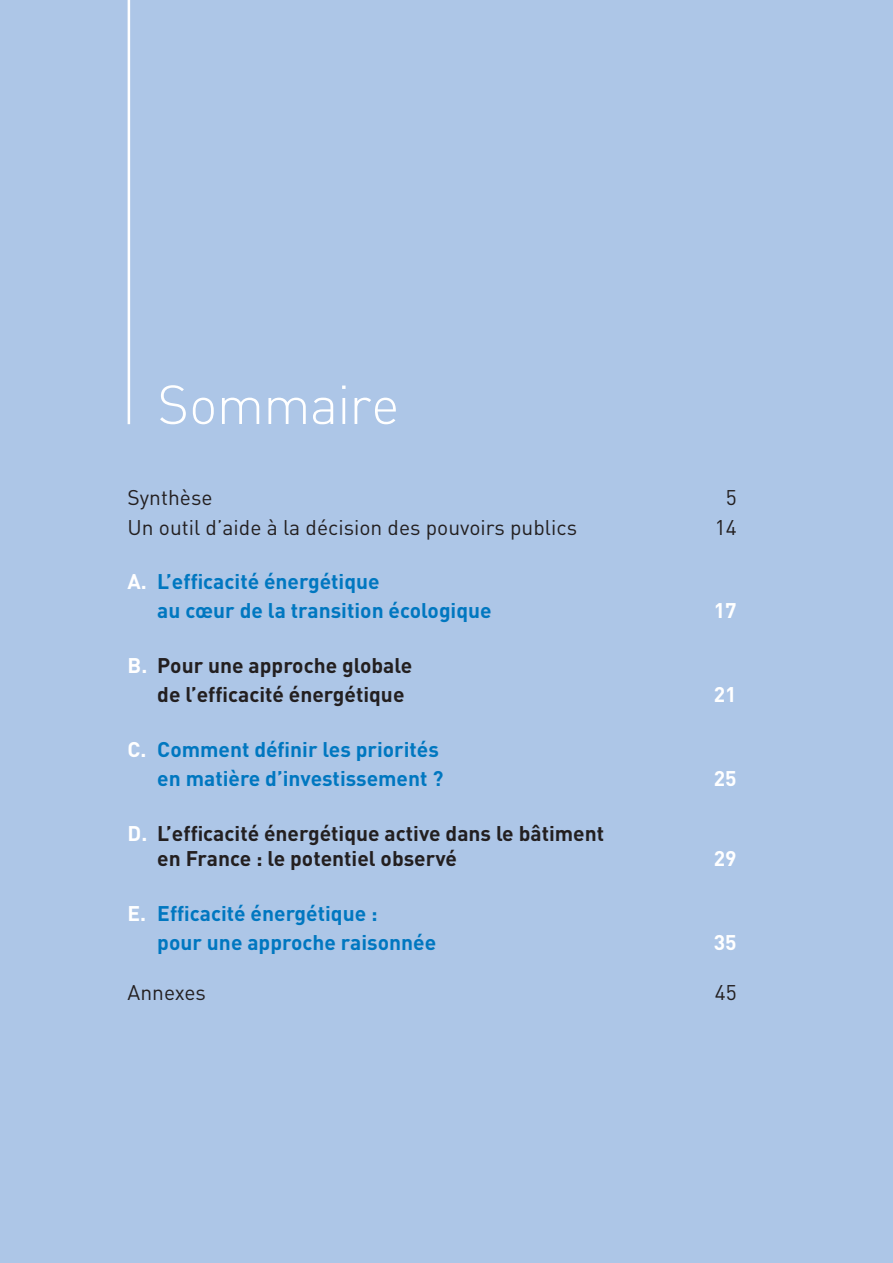
<style>
.page{position:relative;width:893px;height:1263px;background:#adc6e7}
.page>*{position:absolute;margin:0;border:0;box-sizing:border-box;transform-origin:0 0}
.t1{font:300 54px "DINOT";letter-spacing:-.015em;color:#fff}
.t2{font:700 21px/28.8px "DINOT";color:#0077c0}
.t3{font:700 21px/28.8px "DINOT";color:#231f20}
.t4{font:21px "DINOT";color:#231f20}
.t5{font:700 21px "DINOT";color:#fff}
.s1{color:#fff}
</style>
<div class="page">
<hr style="left:128px;top:0;width:2px;height:424px;background:#fff">
<h1 class="t1" style="left:157px;top:368px;width:244px">Sommaire</h1>
<p class="t4" style="left:128px;top:483px;width:86px">Synthèse</p>
<p class="t4" style="left:726px;top:483px;width:12px">5</p>
<p class="t4" style="left:128px;top:513px;width:451px">Un outil d’aide à la décision des pouvoirs publics</p>
<p class="t4" style="left:715px;top:513px;width:23px">14</p>
<p class="t2" style="left:157px;top:567px;width:336px;text-indent:-30px"><span class="s1">A.</span> L’efficacité énergétique<br>au cœur de la transition écologique</p>
<p class="t5" style="left:714px;top:596px;width:24px">17</p>
<p class="t3" style="left:157px;top:650px;width:256px;text-indent:-30px"><span class="s1">B.</span> Pour une approche globale de l’efficacité énergétique</p>
<p class="t2" style="left:128px;top:734px;width:317px;text-align:right"><span class="s1">C.</span> Comment définir les priorités en matière d’investissement ?</p>
<p class="t3" style="left:157px;top:820px;width:448px;line-height:25.2px;text-indent:-30px"><span class="s1">D.</span> L’efficacité énergétique active dans le bâtiment en France : le potentiel observé</p>
<p class="t2" style="left:157px;top:898px;width:280px;text-indent:-30px"><span class="s1">E.</span> Efficacité énergétique :<br>pour une approche raisonnée</p>
<p class="t5" style="left:714px;top:680px;width:24px">21</p>
<p class="t5" style="left:714px;top:764px;width:24px">25</p>
<p class="t5" style="left:714px;top:844px;width:24px">29</p>
<p class="t5" style="left:714px;top:928px;width:24px">35</p>
<p class="t4" style="left:128px;top:978px;width:80px">Annexes</p>
<p class="t4" style="left:715px;top:978px;width:23px">45</p>
</div>
